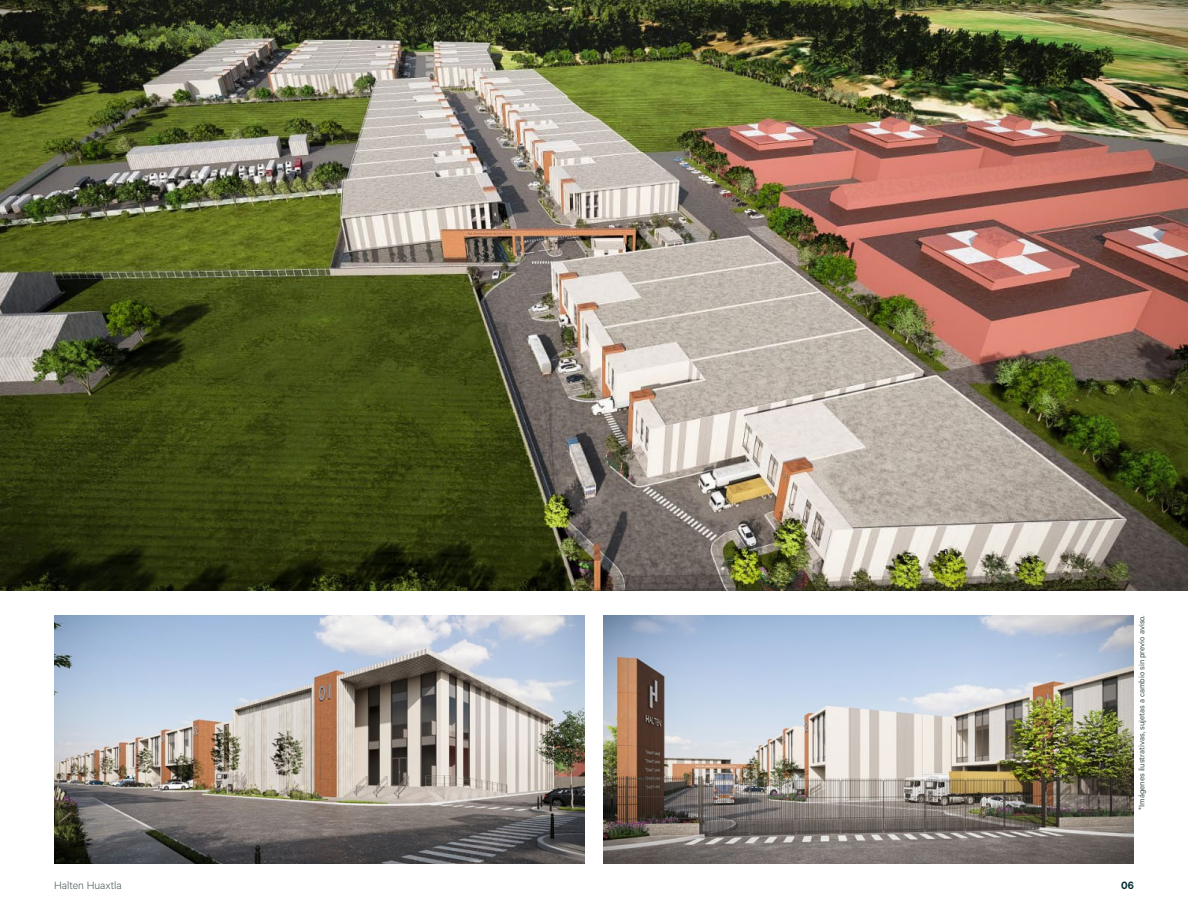
<style>
.page{position:relative;width:1188px;height:918px;background:#fff}
.page>*{position:absolute;margin:0;border:0;box-sizing:border-box;transform-origin:0 0}
.t1{font:300 12px "Calibre";color:#435254}
.t2{font:600 12px "Calibre";color:#012a2d}
.t3{font:9px "Calibre";color:#435254}
</style>
<div class="page">
<img style="left:0;top:0;width:1188px;height:591px">
<img style="left:54px;top:615px;width:531px;height:249px">
<img style="left:603px;top:615px;width:531px;height:249px">
<p class="t3" style="left:1136px;top:810px;width:196px;rotate:-90deg">*Imágenes ilustrativas, sujetas a cambio sin previo aviso.</p>
<h1 class="t1" style="left:54px;top:879px;width:69px">Halten Huaxtla</h1>
<h1 class="t2" style="left:1121px;top:878px;width:14px">06</h1>
</div>
